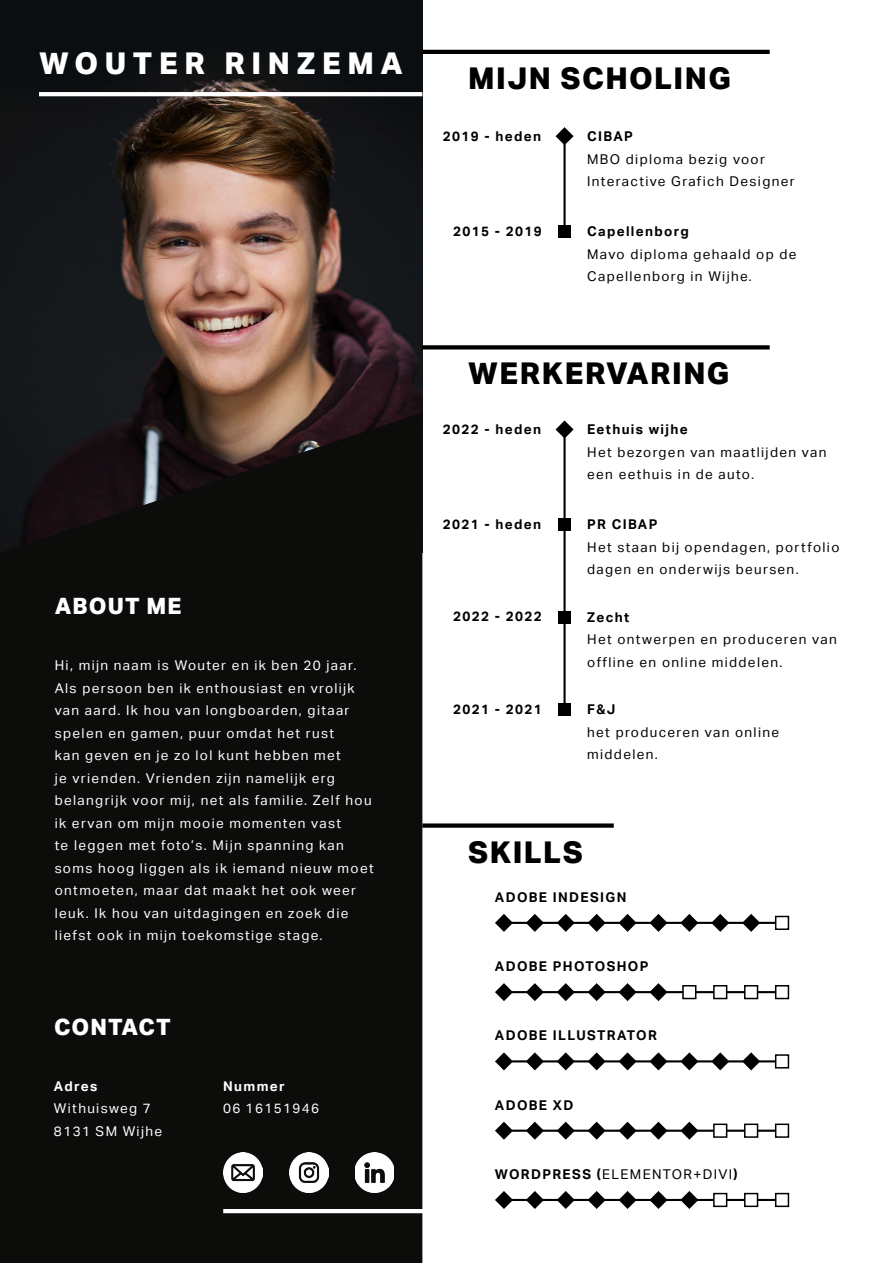
<style>
.page{position:relative;width:893px;height:1263px;background:#fff}
.page>*{position:absolute;margin:0;border:0;box-sizing:border-box;transform-origin:0 0}
.t1{font:800 30px "Aktiv Grotesk";letter-spacing:.05em;color:#000}
.t2{font:800 30px "Aktiv Grotesk";letter-spacing:.22em;color:#fff}
.t3{font:800 22.5px "Aktiv Grotesk";letter-spacing:.05em;color:#fff}
.t4{font:13.5px/22.5px "Aktiv Grotesk";letter-spacing:.1em;color:#fff}
.t5{font:13.5px/22.5px "Aktiv Grotesk";letter-spacing:.1em;color:#000}
.t6{font:700 13.5px "Aktiv Grotesk";letter-spacing:.1em;color:#000}
.t7{font:700 13.5px "Aktiv Grotesk";letter-spacing:.1em;color:#fff}
.s1{font-weight:700}
</style>
<div class="page">
<div style="left:0;top:0;width:422px;height:553px;background:#0a0e11"></div>
<img style="left:0;top:72px;width:422px;height:340px">
<svg style="left:0;top:412px;width:422px;height:851px;background:#0e0e0d"></svg>
<svg style="left:39px;top:92px;width:383px;height:4px;background:#fcfbfc"></svg>
<hr style="left:422px;top:50px;width:348px;height:4px;background:#000">
<hr style="left:223px;top:1209px;width:223px;height:4px;background:#fff">
<img style="left:289px;top:1153px;width:40px;height:39px">
<img style="left:223px;top:1153px;width:40px;height:39px">
<img style="left:355px;top:1153px;width:39px;height:39px">
<svg style="left:556px;top:127px;width:18px;height:17px"></svg>
<div style="left:558px;top:225px;width:13px;height:13px;background:#000"></div>
<hr style="left:563px;top:138px;width:3px;height:93px;background:#000">
<svg style="left:422px;top:345px;width:348px;height:4px"></svg>
<div style="left:422px;top:823px;width:192px;height:5px;background:#000"></div>
<svg style="left:556px;top:420px;width:18px;height:17px"></svg>
<div style="left:558px;top:518px;width:13px;height:13px;background:#000"></div>
<div style="left:558px;top:611px;width:13px;height:12px;background:#000"></div>
<div style="left:558px;top:703px;width:13px;height:13px;background:#000"></div>
<hr style="left:563px;top:431px;width:3px;height:278px;background:#000">
<svg style="left:495px;top:914px;width:18px;height:18px"></svg>
<svg style="left:526px;top:914px;width:18px;height:18px"></svg>
<svg style="left:557px;top:914px;width:18px;height:18px"></svg>
<svg style="left:588px;top:914px;width:18px;height:18px"></svg>
<svg style="left:618px;top:914px;width:19px;height:18px"></svg>
<svg style="left:649px;top:914px;width:18px;height:18px"></svg>
<svg style="left:680px;top:914px;width:18px;height:18px"></svg>
<svg style="left:711px;top:914px;width:18px;height:18px"></svg>
<svg style="left:742px;top:914px;width:18px;height:18px"></svg>
<hr style="left:504px;top:922px;width:278px;height:2px;background:#000">
<svg style="left:495px;top:1052px;width:18px;height:18px"></svg>
<svg style="left:526px;top:1052px;width:18px;height:18px"></svg>
<svg style="left:557px;top:1052px;width:18px;height:18px"></svg>
<svg style="left:588px;top:1052px;width:18px;height:18px"></svg>
<svg style="left:618px;top:1052px;width:19px;height:18px"></svg>
<svg style="left:649px;top:1052px;width:18px;height:18px"></svg>
<svg style="left:680px;top:1052px;width:18px;height:18px"></svg>
<svg style="left:711px;top:1052px;width:18px;height:18px"></svg>
<svg style="left:742px;top:1052px;width:18px;height:18px"></svg>
<hr style="left:504px;top:1060px;width:278px;height:2px;background:#000">
<svg style="left:495px;top:983px;width:18px;height:18px"></svg>
<svg style="left:526px;top:983px;width:18px;height:18px"></svg>
<svg style="left:557px;top:983px;width:18px;height:18px"></svg>
<svg style="left:588px;top:983px;width:18px;height:18px"></svg>
<svg style="left:618px;top:983px;width:19px;height:18px"></svg>
<svg style="left:649px;top:983px;width:18px;height:18px"></svg>
<hr style="left:504px;top:991px;width:278px;height:2px;background:#000">
<svg style="left:495px;top:1122px;width:17px;height:18px"></svg>
<svg style="left:527px;top:1122px;width:16px;height:18px"></svg>
<svg style="left:558px;top:1122px;width:16px;height:18px"></svg>
<svg style="left:589px;top:1122px;width:16px;height:18px"></svg>
<svg style="left:620px;top:1122px;width:15px;height:18px"></svg>
<svg style="left:651px;top:1122px;width:15px;height:18px"></svg>
<svg style="left:681px;top:1122px;width:16px;height:18px"></svg>
<hr style="left:504px;top:1129px;width:278px;height:3px;background:#000">
<svg style="left:495px;top:1191px;width:18px;height:18px"></svg>
<svg style="left:526px;top:1191px;width:18px;height:18px"></svg>
<svg style="left:557px;top:1191px;width:18px;height:18px"></svg>
<svg style="left:588px;top:1191px;width:18px;height:18px"></svg>
<svg style="left:618px;top:1191px;width:19px;height:18px"></svg>
<svg style="left:649px;top:1191px;width:18px;height:18px"></svg>
<svg style="left:680px;top:1191px;width:18px;height:18px"></svg>
<hr style="left:504px;top:1199px;width:278px;height:2px;background:#000">
<div style="left:776px;top:916px;width:12px;height:13px;background:#fff"></div>
<div style="left:775px;top:916px;width:14px;height:14px;border:2px solid #000"></div>
<div style="left:776px;top:1055px;width:12px;height:13px;background:#fff"></div>
<div style="left:775px;top:1054px;width:14px;height:14px;border:2px solid #000"></div>
<div style="left:683px;top:986px;width:13px;height:12px;background:#fff"></div>
<div style="left:682px;top:985px;width:14px;height:14px;border:2px solid #000"></div>
<div style="left:714px;top:986px;width:13px;height:12px;background:#fff"></div>
<div style="left:713px;top:985px;width:14px;height:14px;border:2px solid #000"></div>
<div style="left:745px;top:986px;width:12px;height:12px;background:#fff"></div>
<div style="left:744px;top:985px;width:14px;height:14px;border:2px solid #000"></div>
<div style="left:776px;top:986px;width:12px;height:12px;background:#fff"></div>
<div style="left:775px;top:985px;width:14px;height:14px;border:2px solid #000"></div>
<div style="left:714px;top:1124px;width:13px;height:13px;background:#fff"></div>
<div style="left:713px;top:1123px;width:14px;height:15px;border:2px solid #000"></div>
<div style="left:745px;top:1124px;width:12px;height:13px;background:#fff"></div>
<div style="left:744px;top:1123px;width:14px;height:15px;border:2px solid #000"></div>
<div style="left:776px;top:1124px;width:12px;height:13px;background:#fff"></div>
<div style="left:775px;top:1123px;width:14px;height:15px;border:2px solid #000"></div>
<div style="left:714px;top:1193px;width:13px;height:13px;background:#fff"></div>
<div style="left:713px;top:1193px;width:14px;height:14px;border:2px solid #000"></div>
<div style="left:745px;top:1193px;width:12px;height:13px;background:#fff"></div>
<div style="left:744px;top:1193px;width:14px;height:14px;border:2px solid #000"></div>
<div style="left:776px;top:1193px;width:12px;height:13px;background:#fff"></div>
<div style="left:775px;top:1193px;width:14px;height:14px;border:2px solid #000"></div>
<h1 class="t2" style="left:39px;top:44px;width:365px">WOUTER RINZEMA</h1>
<h2 class="t3" style="left:55px;top:592px;width:128px">ABOUT ME</h2>
<p class="t4" style="left:55px;top:654px;width:321px">Hi, mijn naam is Wouter en ik ben 20 jaar.<br>Als persoon ben ik enthousiast en vrolijk van aard. Ik hou van longboarden, gitaar spelen en gamen, puur omdat het rust<br>kan geven en je zo lol kunt hebben met<br>je vrienden. Vrienden zijn namelijk erg belangrijk voor mij, net als familie. Zelf hou ik ervan om mijn mooie momenten vast<br>te leggen met foto’s. Mijn spanning kan soms hoog liggen als ik iemand nieuw moet ontmoeten, maar dat maakt het ook weer leuk. Ik hou van uitdagingen en zoek die liefst ook in mijn toekomstige stage.</p>
<h2 class="t3" style="left:54px;top:1012px;width:118px">CONTACT</h2>
<p class="t7" style="left:54px;top:1078px;width:45px">Adres</p>
<p class="t4" style="left:54px;top:1097px;width:110px">Withuisweg 7<br>8131 SM Wijhe</p>
<p class="t7" style="left:223px;top:1078px;width:63px">Nummer</p>
<p class="t4" style="left:223px;top:1097px;width:97px">06 16151946</p>
<h1 class="t1" style="left:468px;top:59px;width:264px">MIJN SCHOLING</h1>
<p class="t6" style="left:443px;top:129px;width:100px">2019 - heden</p>
<p class="t6" style="left:453px;top:224px;width:90px">2015 - 2019</p>
<p class="t6" style="left:587px;top:129px;width:47px">CIBAP</p>
<p class="t5" style="left:587px;top:148px;width:209px">MBO diploma bezig voor<br>Interactive Grafich Designer</p>
<p class="t6" style="left:587px;top:224px;width:103px">Capellenborg</p>
<p class="t5" style="left:587px;top:243px;width:211px">Mavo diploma gehaald op de<br>Capellenborg in Wijhe.</p>
<h1 class="t1" style="left:468px;top:355px;width:263px">WERKERVARING</h1>
<p class="t6" style="left:587px;top:422px;width:102px">Eethuis wijhe</p>
<p class="t5" style="left:587px;top:441px;width:241px">Het bezorgen van maatlijden van een eethuis in de auto.</p>
<p class="t6" style="left:443px;top:422px;width:100px">2022 - heden</p>
<p class="t6" style="left:443px;top:517px;width:100px">2021 - heden</p>
<p class="t6" style="left:453px;top:609px;width:90px">2022 - 2022</p>
<p class="t6" style="left:453px;top:702px;width:90px">2021 - 2021</p>
<p class="t6" style="left:587px;top:517px;width:72px">PR CIBAP</p>
<p class="t5" style="left:587px;top:536px;width:254px">Het staan bij opendagen, portfolio dagen en onderwijs beursen.</p>
<p class="t6" style="left:587px;top:609px;width:44px">Zecht</p>
<p class="t5" style="left:587px;top:628px;width:251px">Het ontwerpen en produceren van offline en online middelen.</p>
<p class="t6" style="left:587px;top:702px;width:30px">F&amp;J</p>
<p class="t5" style="left:587px;top:721px;width:193px">het produceren van online middelen.</p>
<h1 class="t1" style="left:468px;top:833px;width:116px">SKILLS</h1>
<p class="t6" style="left:495px;top:889px;width:133px">ADOBE INDESIGN</p>
<p class="t6" style="left:495px;top:958px;width:155px">ADOBE PHOTOSHOP</p>
<p class="t6" style="left:495px;top:1028px;width:163px">ADOBE ILLUSTRATOR</p>
<p class="t6" style="left:495px;top:1097px;width:80px">ADOBE XD</p>
<p class="t5" style="left:495px;top:1163px;width:244px"><span class="s1">WORDPRESS (</span>ELEMENTOR+DIVI<span class="s1">)</span></p>
</div>
